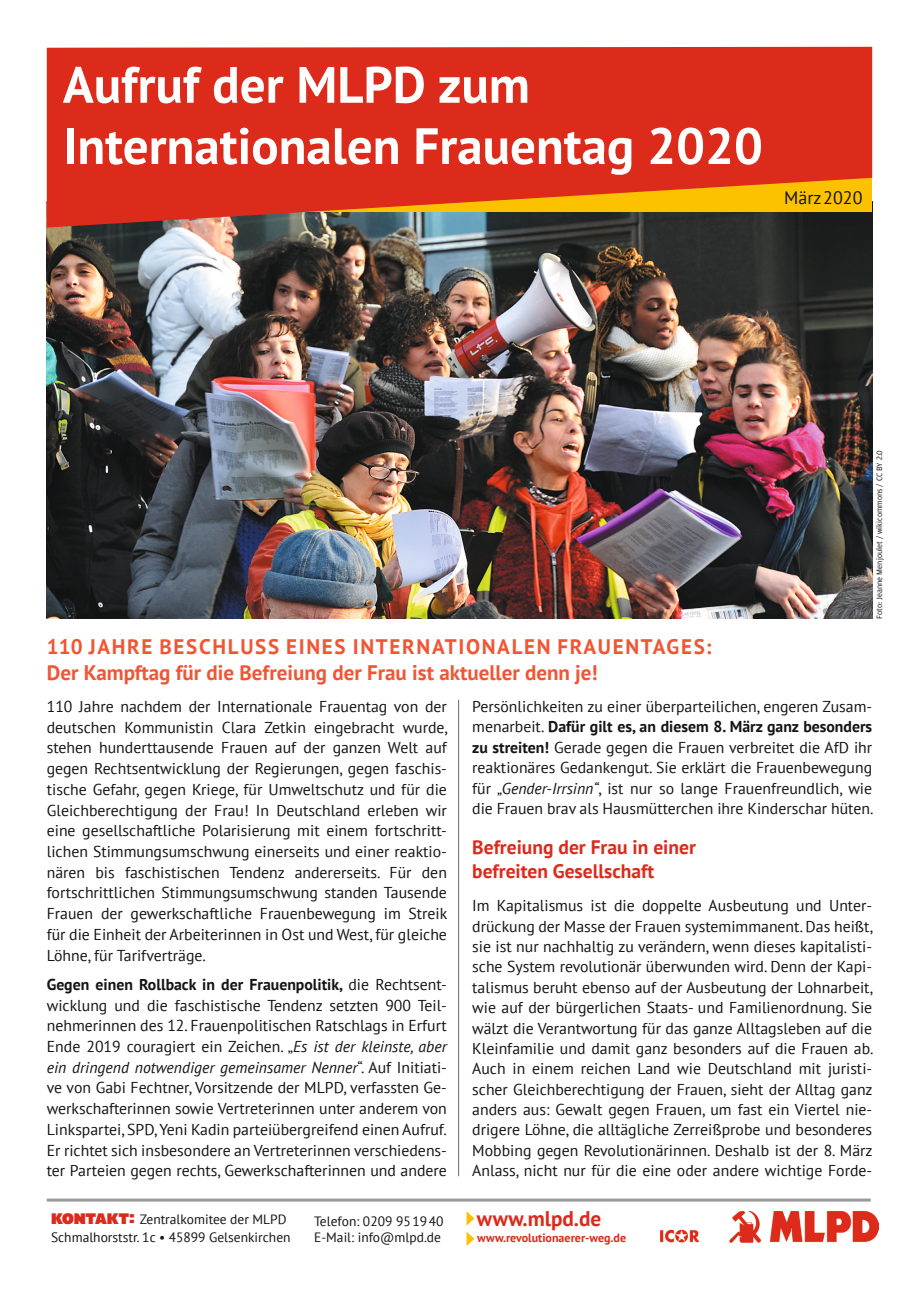
<style>
.page{position:relative;width:919px;height:1289px;background:#fff}
.page>*{position:absolute;margin:0;border:0;box-sizing:border-box;transform-origin:0 0}
.t1{font:700 51px/61.2px "PT Sans";color:#fff}
.t2{font:700 21.15px "PT Sans";color:#dc2a1b}
.t3{font:700 21px/25.5px "PT Sans";color:#f05634}
.t4{font:700 19.5px/23.5px "PT Sans";color:#dc2a1b}
.t5{font:18px "PT Sans";color:#131413}
.t6{font:15.75px/20.7px "PT Sans";color:#131413;text-align:justify}
.t7{font:13.5px/18px "PT Sans";color:#131413}
.t8{font:700 12px "PT Sans";color:#dc2a1b}
.t9{font:8.25px "Amplitude";letter-spacing:.005em;color:#131413}
.s1{font-weight:700}
.s2{font-style:italic}
.s3{font-family:"Shire Derbyshire";font-size:15px;color:#dc2a1b}
</style>
<div class="page">
<img style="left:47px;top:227px;width:825px;height:392px">
<hr style="left:458px;top:699px;width:1px;height:477px;background:#686867">
<svg style="left:47px;top:47px;width:825px;height:180px;background:#d3361d"></svg>
<hr style="left:47px;top:1198px;width:823px;height:3px;background:#999">
<svg style="left:466px;top:1211px;width:8px;height:14px"></svg>
<svg style="left:466px;top:1231px;width:8px;height:14px"></svg>
<img style="left:660px;top:1211px;width:218px;height:32px">
<h1 class="t1" style="left:63px;top:53px;width:701px">Aufruf der MLPD zum<br>Internationalen Frauentag 2020</h1>
<p class="t5" style="left:784px;top:186px;width:80px">März 2020</p>
<p class="t9" style="left:874px;top:619px;width:170px;rotate:-90deg">Foto: Jeanne Menjoulet / wikicommons / CC BY 2.0</p>
<h3 class="t3" style="left:47px;top:633px;width:666px">110 JAHRE BESCHLUSS EINES INTERNATIONALEN FRAUENTAGES:<br>Der Kampftag für die Befreiung der Frau ist aktueller denn je!</h3>
<p class="t6" style="left:47px;top:695px;width:403px">110 Jahre nachdem der Internationale Frauentag von der deutschen Kommunistin Clara Zetkin eingebracht wurde, stehen hunderttausende Frauen auf der ganzen Welt auf gegen Rechtsentwicklung der Regierungen, gegen faschis&shy;tische Gefahr, gegen Kriege, für Umweltschutz und für die Gleichberechtigung der Frau! In Deutschland erleben wir eine gesellschaftliche Polarisierung mit einem fortschritt&shy;lichen Stimmungsumschwung einerseits und einer reaktio&shy;nären bis faschistischen Tendenz andererseits. Für den fortschrittlichen Stimmungsumschwung standen Tausende Frauen der gewerkschaftliche Frauenbewegung im Streik für die Einheit der Arbeiterinnen in Ost und West, für gleiche Löhne, für Tarifverträge.</p>
<p class="t6" style="left:47px;top:973px;width:401px"><span class="s1">Gegen einen Rollback in der Frauenpolitik,</span> die Rechts ent&shy;wicklung und die faschistische Tendenz setzten 900 Teil&shy;nehmerinnen des 12. Frauenpolitischen Ratschlags in Erfurt Ende 2019 couragiert ein Zeichen. „<span class="s2">Es ist der kleinste, aber ein dringend notwendiger gemeinsamer Nenner</span>“. Auf Initiati&shy;ve von Gabi Fechtner, Vorsitzende der MLPD, verfassten Ge&shy;werkschafterinnen sowie Vertreterinnen unter anderem von Linkspartei, SPD, Yeni Kadin parteiübergreifend einen Aufruf.<br>Er richtet sich insbesondere an Vertreterinnen verschiedens&shy;ter Parteien gegen rechts, Gewerkschafterinnen und andere</p>
<p class="t6" style="left:472px;top:695px;width:402px">Persönlichkeiten zu einer überparteilichen, engeren Zusam&shy;menarbeit. <span class="s1">Dafür gilt es, an diesem 8. März ganz besonders zu streiten!</span> Gerade gegen die Frauen verbreitet die AfD ihr reaktionäres Gedankengut. Sie erklärt die Frauenbewegung für <span class="s2">„Gender-Irrsinn“</span>, ist nur so lange Frauenfreundlich, wie die Frauen brav als Hausmütterchen ihre Kinderschar hüten.</p>
<p class="t4" style="left:472px;top:835px;width:225px">Befreiung der Frau in einer befreiten Gesellschaft</p>
<p class="t6" style="left:472px;top:895px;width:402px">Im Kapitalismus ist die doppelte Ausbeutung und Unter&shy;drückung der Masse der Frauen systemimmanent. Das heißt, sie ist nur nachhaltig zu verändern, wenn dieses kapitalisti&shy;sche System revolutionär überwunden wird. Denn der Kapi&shy;talismus beruht ebenso auf der Ausbeutung der Lohnarbeit, wie auf der bürgerlichen Staats- und Familienordnung. Sie wälzt die Verantwortung für das ganze Alltagsleben auf die Kleinfamilie und damit ganz besonders auf die Frauen ab.<br>Auch in einem reichen Land wie Deutschland mit juristi&shy;scher Gleichberechtigung der Frauen, sieht der Alltag ganz anders aus: Gewalt gegen Frauen, um fast ein Viertel nie&shy;drigere Löhne, die alltägliche Zerreißprobe und besonderes Mobbing gegen Revolutionärinnen. Deshalb ist der 8. März Anlass, nicht nur für die eine oder andere wichtige Forde-</p>
<h2 class="t2" style="left:477px;top:1204px;width:126px">www.mlpd.de</h2>
<p class="t8" style="left:477px;top:1230px;width:150px">www.revolutionaerer-weg.de</p>
<p class="t7" style="left:51px;top:1209px;width:241px"><span class="s3">KONTAKT:</span> Zentralkomitee der MLPD<br>Schmalhorststr. 1c • 45899 Gelsenkirchen</p>
<p class="t7" style="left:314px;top:1212px;width:131px;line-height:16.2px">Telefon: 0209 95 19 40<br>E-Mail: info@mlpd.de</p>
</div>
